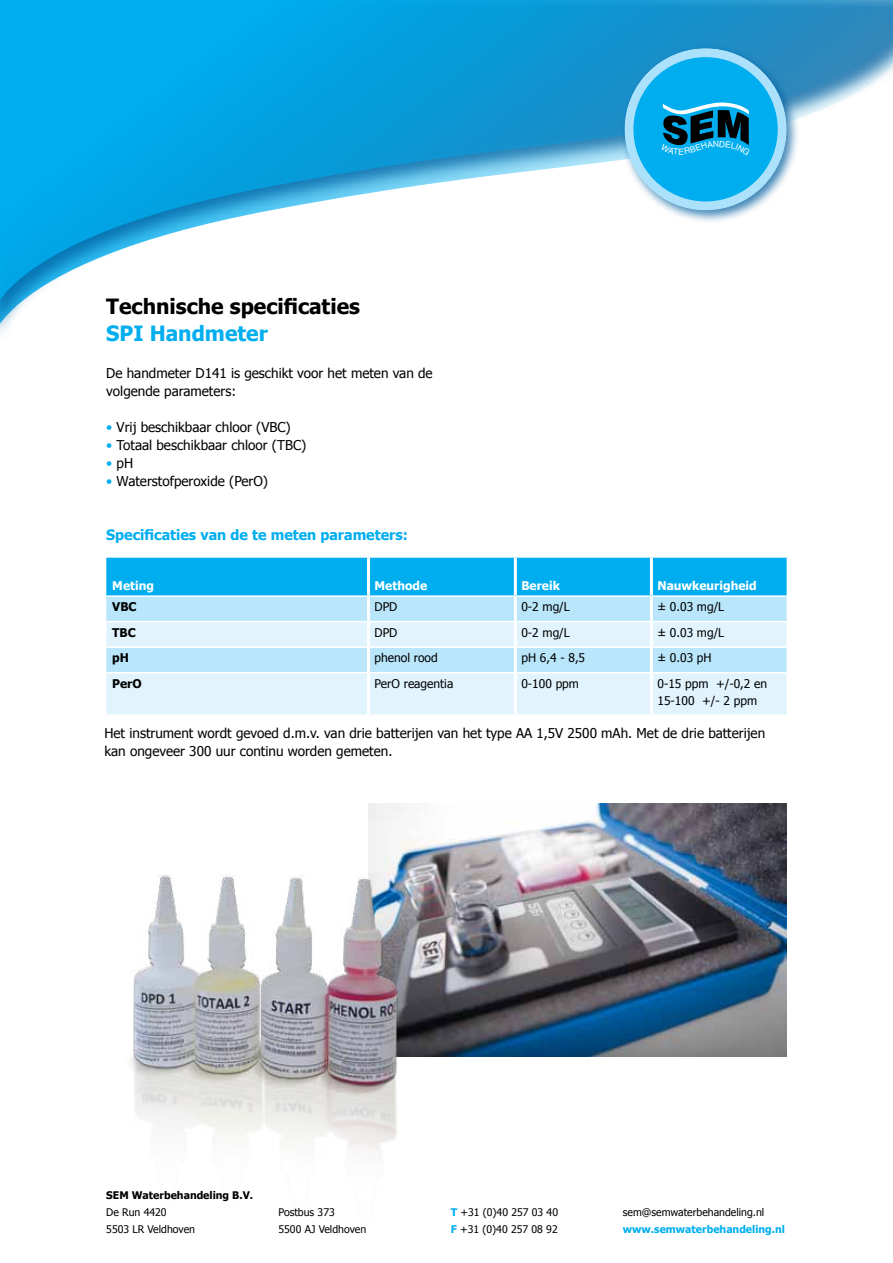
<style>
.page{position:relative;width:893px;height:1263px;background:#fff}
.page>*{position:absolute;margin:0;border:0;box-sizing:border-box;transform-origin:0 0}
.t1{font:700 21px "Tahoma";color:#000}
.t2{font:700 21px "Tahoma";color:#00aeef}
.t3{font:700 14.25px "Tahoma";color:#00aeef}
.t4{font:13.5px/18px "Tahoma";color:#000}
.t5{font:12px/17.2px "Tahoma";color:#000}
.t6{font:700 12px "Tahoma";color:#fff}
.t7{font:700 12px "Tahoma";color:#000}
.t8{font:10.5px/17.2px "Tahoma";color:#000}
.t9{font:700 10.5px "Tahoma";color:#00aeef}
.t10{font:700 10.5px "Tahoma";color:#000}
.s1{color:#00aeef}
.s2{font-weight:700;color:#00aeef}
</style>
<div class="page">
<svg style="left:0;top:0;width:893px;height:328px"></svg>
<div style="left:620px;top:43px;width:180px;height:181px;background:#005e9e;opacity:.75"></div>
<div style="left:624px;top:48px;width:163px;height:162px;border:9px solid #abe1fa;border-radius:50%"></div>
<img style="left:369px;top:804px;width:418px;height:252px">
<div style="left:106px;top:558px;width:681px;height:37px;background:#00aeef"></div>
<div style="left:106px;top:597px;width:681px;height:24px;background:#b9e6fa"></div>
<svg style="left:106px;top:622px;width:681px;height:92px;background:#d6f0fc"></svg>
<hr style="left:367px;top:558px;width:3px;height:37px;background:#fff">
<hr style="left:514px;top:558px;width:3px;height:37px;background:#fff">
<hr style="left:650px;top:558px;width:3px;height:37px;background:#fff">
<hr style="left:367px;top:597px;width:3px;height:24px;background:#fff">
<hr style="left:514px;top:597px;width:3px;height:24px;background:#fff">
<hr style="left:650px;top:597px;width:3px;height:24px;background:#fff">
<hr style="left:367px;top:622px;width:3px;height:24px;background:#fff">
<hr style="left:514px;top:622px;width:3px;height:24px;background:#fff">
<hr style="left:650px;top:622px;width:3px;height:24px;background:#fff">
<hr style="left:367px;top:648px;width:3px;height:24px;background:#fff">
<hr style="left:514px;top:648px;width:3px;height:24px;background:#fff">
<hr style="left:650px;top:648px;width:3px;height:24px;background:#fff">
<hr style="left:367px;top:673px;width:3px;height:41px;background:#fff">
<hr style="left:514px;top:673px;width:3px;height:41px;background:#fff">
<hr style="left:650px;top:673px;width:3px;height:41px;background:#fff">
<hr style="left:106px;top:646px;width:263px;height:2px;background:#fff">
<hr style="left:369px;top:646px;width:146px;height:2px;background:#fff">
<hr style="left:515px;top:646px;width:136px;height:2px;background:#fff">
<hr style="left:651px;top:646px;width:136px;height:2px;background:#fff">
<hr style="left:106px;top:672px;width:263px;height:1px;background:#fff">
<hr style="left:369px;top:672px;width:146px;height:1px;background:#fff">
<hr style="left:515px;top:672px;width:136px;height:1px;background:#fff">
<hr style="left:651px;top:672px;width:136px;height:1px;background:#fff">
<img style="left:131px;top:839px;width:298px;height:317px">
<svg style="left:629px;top:53px;width:153px;height:153px;background:#2fabdb"></svg>
<h1 class="t1" style="left:106px;top:291px;width:255px">Technische specificaties</h1>
<h1 class="t2" style="left:106px;top:318px;width:163px">SPI Handmeter</h1>
<p class="t4" style="left:106px;top:363px;width:328px">De handmeter D141 is geschikt voor het meten van de volgende parameters:</p>
<p class="t4" style="left:106px;top:417px;width:186px"><span class="s1">•</span> Vrij beschikbaar chloor (VBC)</p>
<p class="t4" style="left:106px;top:435px;width:202px"><span class="s1">•</span> Totaal beschikbaar chloor (TBC)</p>
<p class="t4" style="left:106px;top:453px;width:28px"><span class="s1">•</span> pH</p>
<p class="t4" style="left:106px;top:471px;width:163px"><span class="s1">•</span> Waterstofperoxide (PerO)</p>
<p class="t3" style="left:106px;top:525px;width:303px">Specificaties van de te meten parameters:</p>
<p class="t6" style="left:112px;top:577px;width:43px">Meting</p>
<p class="t6" style="left:374px;top:577px;width:54px">Methode</p>
<p class="t6" style="left:521px;top:577px;width:40px">Bereik</p>
<p class="t6" style="left:657px;top:577px;width:101px">Nauwkeurigheid</p>
<p class="t7" style="left:112px;top:598px;width:26px">VBC</p>
<p class="t5" style="left:374px;top:598px;width:24px">DPD</p>
<p class="t5" style="left:521px;top:598px;width:50px">0-2 mg/L</p>
<p class="t5" style="left:657px;top:598px;width:68px">± 0.03 mg/L</p>
<p class="t7" style="left:112px;top:624px;width:25px">TBC</p>
<p class="t5" style="left:374px;top:623px;width:24px">DPD</p>
<p class="t5" style="left:521px;top:623px;width:50px">0-2 mg/L</p>
<p class="t5" style="left:657px;top:623px;width:68px">± 0.03 mg/L</p>
<p class="t7" style="left:112px;top:649px;width:18px">pH</p>
<p class="t5" style="left:374px;top:649px;width:65px">phenol rood</p>
<p class="t5" style="left:521px;top:649px;width:65px">pH 6,4 - 8,5</p>
<p class="t5" style="left:657px;top:649px;width:56px">± 0.03 pH</p>
<p class="t7" style="left:112px;top:675px;width:31px">PerO</p>
<p class="t5" style="left:374px;top:674px;width:80px">PerO reagentia</p>
<p class="t5" style="left:521px;top:674px;width:59px">0-100 ppm</p>
<p class="t5" style="left:657px;top:674px;width:111px">0-15 ppm +/-0,2 en<br>15-100 +/- 2 ppm</p>
<p class="t4" style="left:104px;top:723px;width:662px">Het instrument wordt gevoed d.m.v. van drie batterijen van het type AA 1,5V 2500 mAh. Met de drie batterijen kan ongeveer 300 uur continu worden gemeten.</p>
<p class="t10" style="left:106px;top:1187px;width:148px">SEM Waterbehandeling B.V.</p>
<p class="t8" style="left:106px;top:1203px;width:90px">De Run 4420<br>5503 LR Veldhoven</p>
<p class="t8" style="left:278px;top:1203px;width:89px">Postbus 373<br>5500 AJ Veldhoven</p>
<p class="t8" style="left:451px;top:1203px;width:109px"><span class="s2">T</span> +31 (0)40 257 03 40<br><span class="s2">F</span> +31 (0)40 257 08 92</p>
<p class="t8" style="left:623px;top:1203px;width:143px">sem@semwaterbehandeling.nl</p>
<p class="t9" style="left:623px;top:1222px;width:164px">www.semwaterbehandeling.nl</p>
</div>
